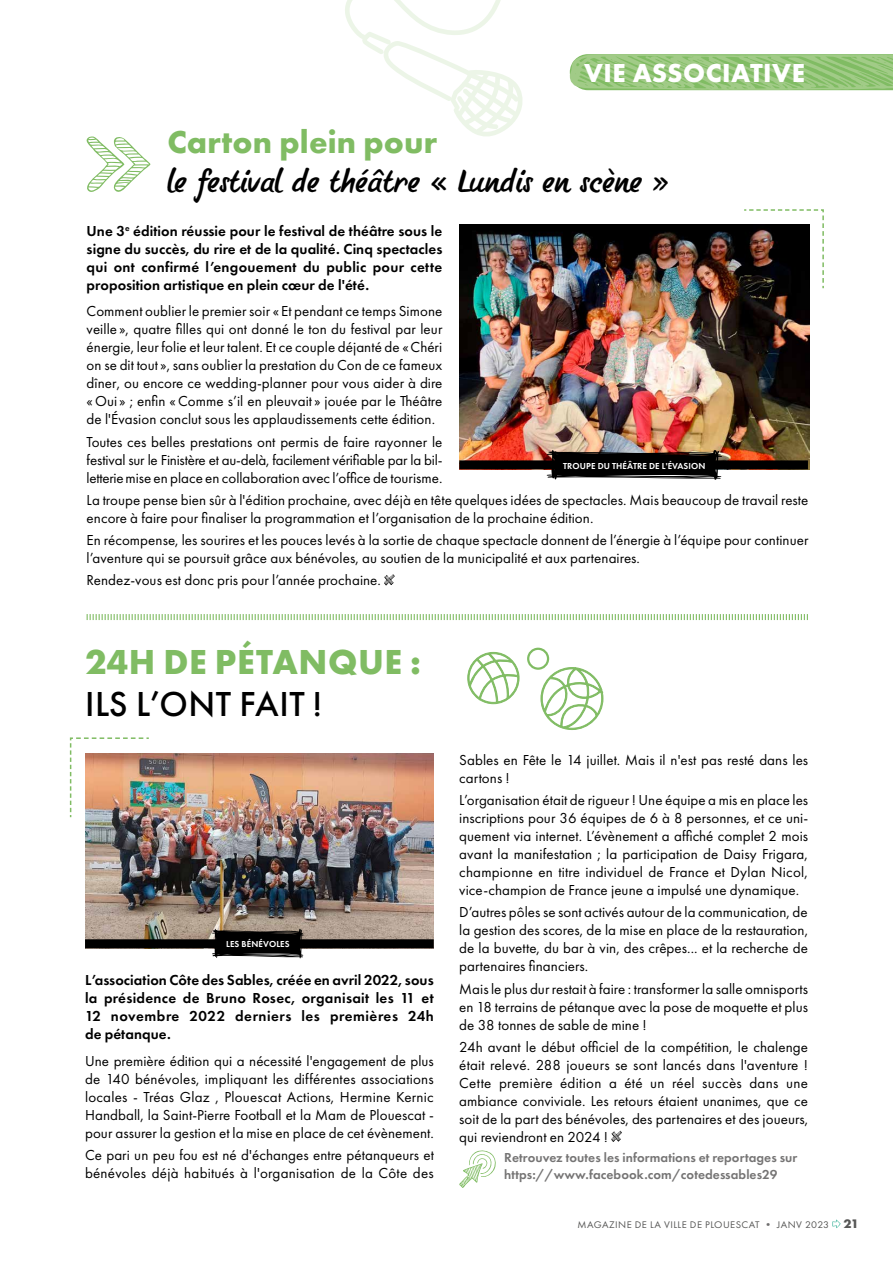
<style>
.page{position:relative;width:893px;height:1263px;background:#fff}
.page>*{position:absolute;margin:0;border:0;box-sizing:border-box;transform-origin:0 0}
.t1{font:37.05px "Hello Font ID Qing Hua Xing Kai";letter-spacing:-.015em;color:#000;scale:1.05 1}
.t2{font:700 36px "Futura PT";letter-spacing:.015em;color:#80bc63}
.t3{font:500 36px "Futura PT";letter-spacing:.015em;color:#000}
.t4{font:700 33px "Futura PT";letter-spacing:.005em;color:#80bc63}
.t5{font:700 27px "Futura PT";letter-spacing:.02em;color:#fff}
.t6{font:15px/18px "Futura PT";letter-spacing:.005em;color:#000;text-align:justify}
.t7{font:600 15px/18px "Futura PT";letter-spacing:.015em;color:#000;text-align:justify}
.t8{font:600 13.5px/16.2px "Futura PT";letter-spacing:.005em;color:#757474}
.t9{font:10.05px "Futura PT";letter-spacing:.04em;color:#575756;scale:1.05 1}
.t10{font:600 9px "Futura PT";letter-spacing:.015em;color:#fff}
.s1{font-size:10.35px;color:#706f6f}
.s2{font-weight:700;font-size:12.9px}
</style>
<div class="page">
<svg style="left:570px;top:54px;width:323px;height:36px;background:#94c57a"></svg>
<svg style="left:384px;top:574px;width:11px;height:11px"></svg>
<svg style="left:611px;top:1131px;width:11px;height:11px"></svg>
<svg style="left:459px;top:1150px;width:37px;height:38px"></svg>
<img style="left:459px;top:224px;width:350px;height:245px">
<div style="left:459px;top:460px;width:349px;height:9px;background:#000"></div>
<svg style="left:86px;top:614px;width:722px;height:6px"></svg>
<svg style="left:86px;top:136px;width:65px;height:56px"></svg>
<img style="left:85px;top:753px;width:349px;height:186px">
<img style="left:743px;top:209px;width:81px;height:81px">
<img style="left:69px;top:737px;width:81px;height:82px">
<svg style="left:467px;top:652px;width:53px;height:52px"></svg>
<svg style="left:540px;top:666px;width:64px;height:64px"></svg>
<div style="left:527px;top:648px;width:22px;height:22px;border:2px solid #80bc63;border-radius:50%"></div>
<div style="left:85px;top:939px;width:349px;height:9px;background:#000"></div>
<svg style="left:345px;top:0;width:178px;height:136px"></svg>
<svg style="left:212px;top:928px;width:92px;height:30px"></svg>
<img style="left:546px;top:449px;width:176px;height:31px">
<svg style="left:832px;top:1219px;width:8px;height:9px"></svg>
<h3 class="t5" style="left:584px;top:56px;width:222px">VIE ASSOCIATIVE</h3>
<h3 class="t4" style="left:167px;top:120px;width:271px">Carton plein pour</h3>
<h1 class="t1" style="left:167px;top:160px;width:480px">le festival de théâtre « Lundis en scène »</h1>
<p class="t7" style="left:87px;top:222px;width:357px">Une 3<sup>e</sup> édition réussie pour le festival de théâtre sous le signe du succès, du rire et de la qualité. Cinq spectacles qui ont confirmé l’engouement du public pour cette proposition artistique en plein cœur de l'été.</p>
<p class="t6" style="left:87px;top:302px;width:357px">Comment oublier le premier soir « Et pendant ce temps Simone veille », quatre filles qui ont donné le ton du festival par leur énergie, leur folie et leur talent. Et ce couple déjanté de «Chéri on se dit tout », sans oublier la prestation du Con de ce fameux dîner, ou encore ce wedding-planner pour vous aider à dire «Oui » ; enfin «Comme s’il en pleuvait » jouée par le Théâtre de l'Évasion conclut sous les applaudissements cette édition.</p>
<p class="t6" style="left:87px;top:433px;width:357px">Toutes ces belles prestations ont permis de faire rayonner le festival sur le Finistère et au-delà, facilement vérifiable par la bil&shy;letterie mise en place en collaboration avec l’office de tourisme.</p>
<p class="t6" style="left:87px;top:491px;width:723px">La troupe pense bien sûr à l'édition prochaine, avec déjà en tête quelques idées de spectacles. Mais beaucoup de travail reste encore à faire pour finaliser la programmation et l’organisation de la prochaine édition.</p>
<p class="t6" style="left:87px;top:531px;width:723px">En récompense, les sourires et les pouces levés à la sortie de chaque spectacle donnent de l’énergie à l’équipe pour continuer l’aventure qui se poursuit grâce aux bénévoles, au soutien de la municipalité et aux partenaires.</p>
<p class="t6" style="left:87px;top:571px;width:296px">Rendez-vous est donc pris pour l’année prochaine.</p>
<p class="t10" style="left:563px;top:460px;width:144px">TROUPE DU THÉÂTRE DE L'ÉVASION</p>
<h2 class="t2" style="left:85px;top:639px;width:338px">24H DE PÉTANQUE :</h2>
<h2 class="t3" style="left:85px;top:682px;width:238px">ILS L’ONT FAIT !</h2>
<p class="t10" style="left:226px;top:938px;width:65px">LES BÉNÉVOLES</p>
<p class="t7" style="left:85px;top:971px;width:350px">L’association Côte des Sables, créée en avril 2022, sous la présidence de Bruno Rosec, organisait les 11 et 12 novembre 2022 derniers les premières 24h de pétanque.</p>
<p class="t6" style="left:85px;top:1052px;width:350px">Une première édition qui a nécessité l'engagement de plus de 140 bénévoles, impliquant les différentes associations locales - Tréas Glaz , Plouescat Actions, Hermine Kernic Handball, la Saint-Pierre Football et la Mam de Plouescat - pour assurer la gestion et la mise en place de cet évènement.</p>
<p class="t6" style="left:85px;top:1146px;width:350px">Ce pari un peu fou est né d'échanges entre pétanqueurs et bénévoles déjà habitués à l'organisation de la Côte des</p>
<p class="t6" style="left:459px;top:751px;width:350px">Sables en Fête le 14 juillet. Mais il n'est pas resté dans les cartons !</p>
<p class="t6" style="left:459px;top:791px;width:350px">L’organisation était de rigueur ! Une équipe a mis en place les inscriptions pour 36 équipes de 6 à 8 personnes, et ce uni&shy;quement via internet. L’évènement a affiché complet 2 mois avant la manifestation ; la participation de Daisy Frigara, championne en titre individuel de France et Dylan Nicol, vice-champion de France jeune a impulsé une dynamique.</p>
<p class="t6" style="left:459px;top:903px;width:350px">D’autres pôles se sont activés autour de la communication, de la gestion des scores, de la mise en place de la restauration, de la buvette, du bar à vin, des crêpes... et la recherche de partenaires financiers.</p>
<p class="t6" style="left:459px;top:979px;width:350px">Mais le plus dur restait à faire : transformer la salle omnisports en 18 terrains de pétanque avec la pose de moquette et plus de 38 tonnes de sable de mine !</p>
<p class="t6" style="left:459px;top:1038px;width:350px">24h avant le début officiel de la compétition, le chalenge était relevé. 288 joueurs se sont lancés dans l'aventure !<br>Cette première édition a été un réel succès dans une ambiance conviviale. Les retours étaient unanimes, que ce soit de la part des bénévoles, des partenaires et des joueurs, qui reviendront en 2024 !</p>
<p class="t8" style="left:504px;top:1149px;width:295px">Retrouvez toutes les informations et reportages sur https://www.facebook.com/cotedessables29</p>
<p class="t9" style="left:578px;top:1219px;width:269px">MAGAZINE DE LA VILLE DE PLOUESCAT <span class="s1">•</span> JANV 2023 <span class="s2">21</span></p>
</div>
